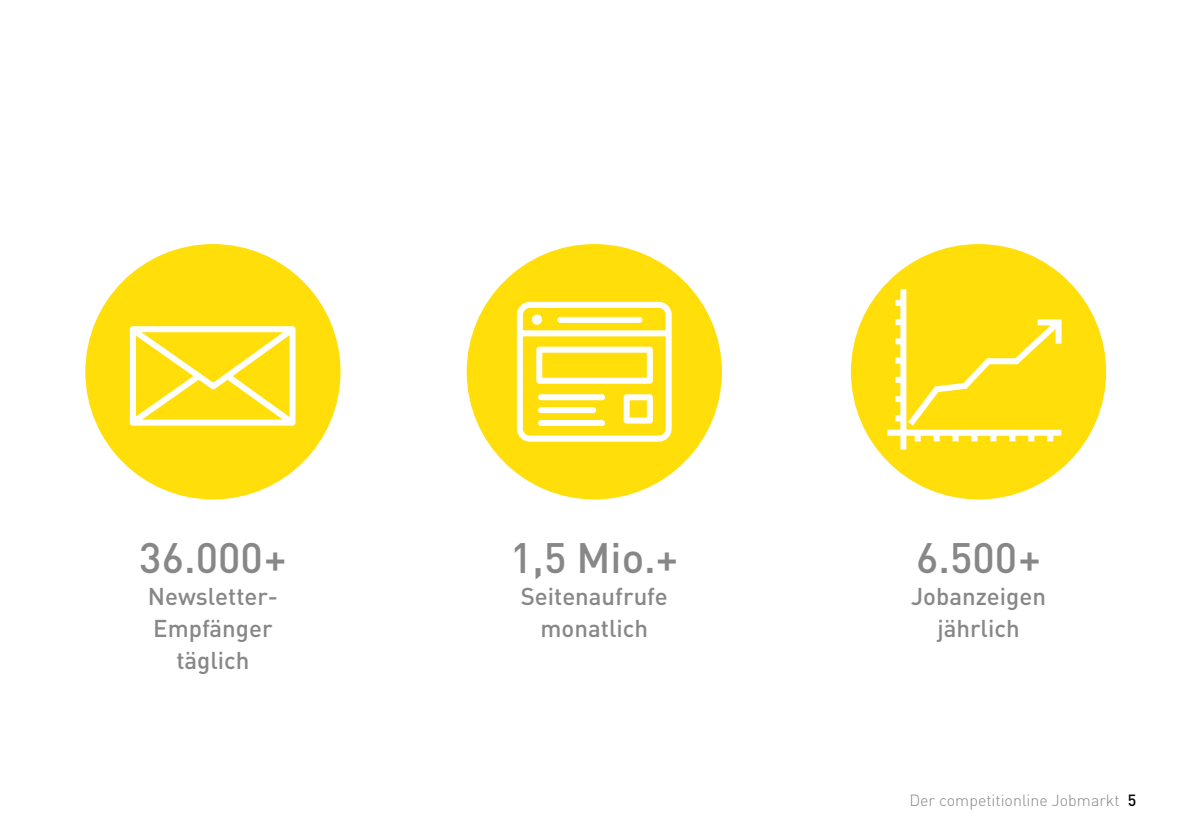
<style>
.page{position:relative;width:1191px;height:840px;background:#fff}
.page>*{position:absolute;margin:0;border:0;box-sizing:border-box;transform-origin:0 0}
.t1{font:500 42px "DIN Pro";color:#878787}
.t2{font:500 24px/32px "DIN Pro";color:#878787;text-align:center}
.t3{font:300 16px "DIN Pro";color:#878787}
.s1{font-weight:500;color:#000}
</style>
<div class="page">
<div style="left:85px;top:244px;width:255px;height:255px;background:#ffde09;border-radius:50%"></div>
<svg style="left:129px;top:326px;width:167px;height:100px"></svg>
<div style="left:467px;top:244px;width:255px;height:255px;background:#ffde09;border-radius:50%"></div>
<svg style="left:516px;top:301px;width:156px;height:141px"></svg>
<div style="left:560px;top:317px;width:79px;height:6px;background:#fff"></div>
<div style="left:532px;top:314px;width:10px;height:10px;background:#fff;border-radius:50%"></div>
<div style="left:536px;top:346px;width:117px;height:37px;border:6px solid #fff"></div>
<div style="left:541px;top:394px;width:61px;height:6px;background:#fff"></div>
<div style="left:541px;top:407px;width:52px;height:6px;background:#fff"></div>
<div style="left:541px;top:420px;width:61px;height:6px;background:#fff"></div>
<div style="left:623px;top:394px;width:30px;height:29px;border:6px solid #fff"></div>
<div style="left:851px;top:244px;width:255px;height:255px;background:#ffde09;border-radius:50%"></div>
<svg style="left:881px;top:283px;width:181px;height:172px"></svg>
<h1 class="t1" style="left:139px;top:523px;width:149px">36.000+</h1>
<p class="t2" style="left:148px;top:577px;width:131px">Newsletter-<br>Empfänger täglich</p>
<h1 class="t1" style="left:510px;top:523px;width:170px">1,5 Mio.+</h1>
<p class="t2" style="left:521px;top:577px;width:148px">Seitenaufrufe monatlich</p>
<h1 class="t1" style="left:916px;top:523px;width:126px">6.500+</h1>
<p class="t2" style="left:911px;top:577px;width:136px">Jobanzeigen jährlich</p>
<p class="t3" style="left:909px;top:787px;width:228px">Der competitionline Jobmarkt <span class="s1">5</span></p>
</div>
